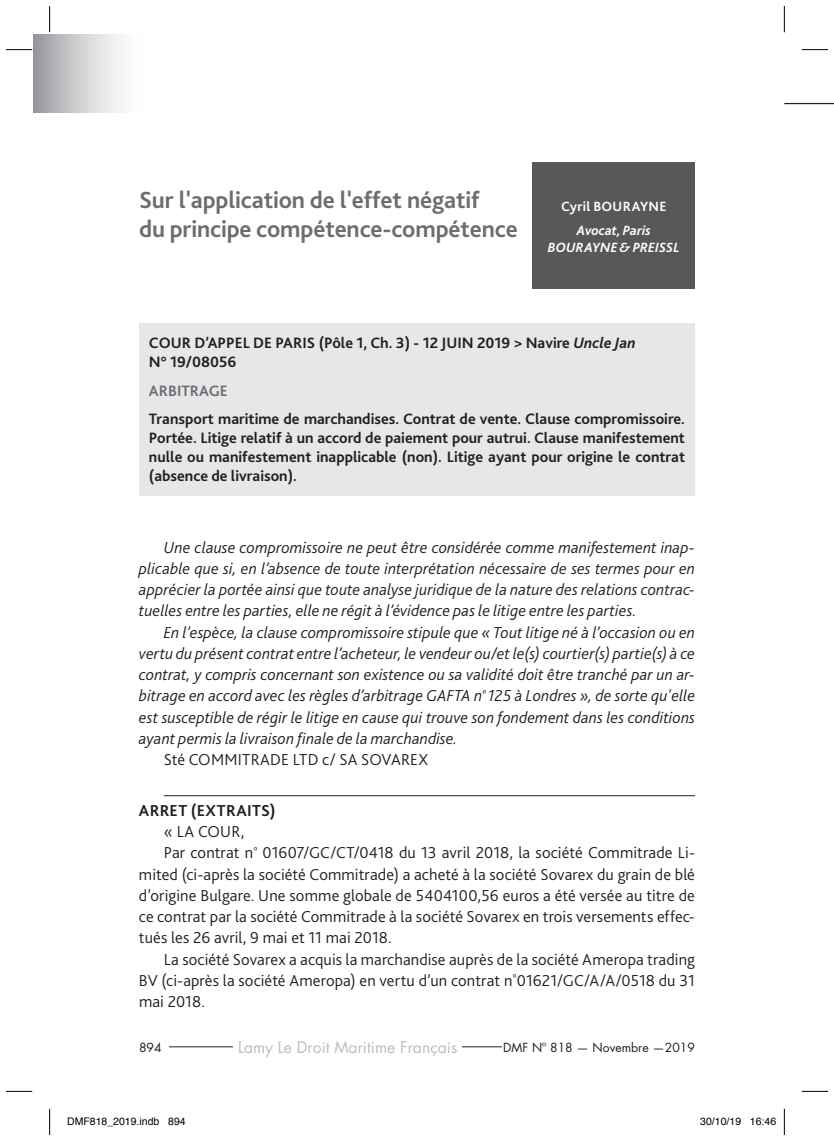
<style>
.page{position:relative;width:834px;height:1141px;background:#fff}
.page>*{position:absolute;margin:0;border:0;box-sizing:border-box;transform-origin:0 0}
.t1{font:700 24.5px/29.4px "Bliss 2";letter-spacing:-.005em;color:#6c6d70}
.t2{font:italic 300 16.62px/21.2px "Bliss 2";letter-spacing:.005em;color:#231f20;text-align:justify}
.t3{font:300 16.62px "Bliss 2";letter-spacing:.005em;color:#231f20}
.t4{font:700 16.62px "Bliss 2";letter-spacing:.02em;color:#231f20}
.t5{font:700 15.75px/18.9px "Bliss 2";color:#231f20}
.t6{font:15.75px "Futura Std";color:#bcbdc0}
.t7{font:700 15.75px "Bliss 2";color:#6c6d70}
.t8{font:italic 700 14px/16.8px "Bliss 2";color:#fff;text-align:center}
.t9{font:700 14px "Bliss 2";letter-spacing:.02em;color:#fff}
.t10{font:12.25px "Futura Std";color:#231f20}
.t11{font:10.5px "Helvetica";color:#000}
.s1{font-style:italic}
</style>
<div class="page">
<hr style="left:784px;top:103px;width:49px;height:1px;background:#231f20">
<div style="left:33px;top:35px;width:115px;height:78px;background:linear-gradient(to right,#9ea0a4,#fff)"></div>
<hr style="left:149px;top:1046px;width:535px;height:1px;background:#231f20">
<div style="left:139px;top:1037px;width:30px;height:20px;background:#fff"></div>
<div style="left:502px;top:1037px;width:192px;height:19px;background:#fff"></div>
<div style="left:233px;top:1036px;width:229px;height:20px;background:#fff"></div>
<hr style="left:164px;top:795px;width:530px;height:1px;background:#231f20">
<div style="left:532px;top:162px;width:162px;height:127px;background:#57585a"></div>
<div style="left:139px;top:324px;width:555px;height:172px;background:#e6e7e9"></div>
<svg style="left:6px;top:49px;width:26px;height:1px"></svg>
<svg style="left:801px;top:49px;width:26px;height:1px"></svg>
<svg style="left:6px;top:1091px;width:26px;height:1px"></svg>
<svg style="left:801px;top:1091px;width:26px;height:1px"></svg>
<svg style="left:49px;top:6px;width:1px;height:26px"></svg>
<svg style="left:49px;top:1109px;width:1px;height:26px"></svg>
<svg style="left:783px;top:6px;width:1px;height:26px"></svg>
<svg style="left:783px;top:1109px;width:1px;height:26px"></svg>
<h1 class="t1" style="left:139px;top:184px;width:380px">Sur l'application de l'effet négatif<br>du principe compétence-compétence</h1>
<p class="t9" style="left:561px;top:198px;width:107px">Cyril BOURAYNE</p>
<p class="t8" style="left:548px;top:222px;width:133px">Avocat, Paris<br>BOURAYNE &amp; PREISSL</p>
<p class="t5" style="left:149px;top:333px;width:488px">COUR D’APPEL DE PARIS (Pôle 1, Ch. 3) - 12 JUIN 2019 &gt; Navire <span class="s1">Uncle Jan<br></span>N° 19/08056</p>
<p class="t7" style="left:149px;top:380px;width:80px">ARBITRAGE</p>
<p class="t5" style="left:149px;top:409px;width:537px;text-align:justify">Transport maritime de marchandises. Contrat de vente. Clause compromissoire.<br>Portée. Litige relatif à un accord de paiement pour autrui. Clause manifestement nulle ou manifestement inapplicable (non). Litige ayant pour origine le contrat (absence de livraison).</p>
<p class="t2" style="left:139px;top:536px;width:557px;text-indent:25px">Une clause compromissoire ne peut être considérée comme manifestement inap&shy;plicable que si, en l’absence de toute interprétation nécessaire de ses termes pour en apprécier la portée ainsi que toute analyse juridique de la nature des relations contrac&shy;tuelles entre les parties, elle ne régit à l’évidence pas le litige entre les parties.</p>
<p class="t2" style="left:139px;top:621px;width:557px;text-indent:25px">En l’espèce, la clause compromissoire stipule que « Tout litige né à l’occasion ou en vertu du présent contrat entre l’acheteur, le vendeur ou/et le(s) courtier(s) partie(s) à ce contrat, y compris concernant son existence ou sa validité doit être tranché par un ar&shy;bitrage en accord avec les règles d’arbitrage GAFTA n<sup>º</sup> 125 à Londres », de sorte qu'elle est susceptible de régir le litige en cause qui trouve son fondement dans les conditions ayant permis la livraison finale de la marchandise.</p>
<p class="t3" style="left:164px;top:749px;width:266px">Sté COMMITRADE LTD c/ SA SOVAREX</p>
<p class="t4" style="left:139px;top:800px;width:138px">ARRET (EXTRAITS)</p>
<p class="t3" style="left:164px;top:821px;width:82px">« LA COUR,</p>
<p class="t3" style="left:164px;top:843px;width:532px">Par contrat n<sup>º</sup> 01607/GC/CT/0418 du 13 avril 2018, la société Commitrade Li-</p>
<p class="t3" style="left:139px;top:864px;width:557px">mited (ci-après la société Commitrade) a acheté à la société Sovarex du grain de blé</p>
<p class="t3" style="left:139px;top:885px;width:557px">d’origine Bulgare. Une somme globale de 5404100,56 euros a été versée au titre de</p>
<p class="t3" style="left:139px;top:906px;width:557px">ce contrat par la société Commitrade à la société Sovarex en trois versements effec-</p>
<p class="t3" style="left:139px;top:927px;width:254px">tués les 26 avril, 9 mai et 11 mai 2018.</p>
<p class="t3" style="left:164px;top:949px;width:532px">La société Sovarex a acquis la marchandise auprès de la société Ameropa trading</p>
<p class="t3" style="left:139px;top:970px;width:557px">BV (ci-après la société Ameropa) en vertu d’un contrat n<sup>º</sup>01621/GC/A/A/0518 du 31</p>
<p class="t3" style="left:139px;top:991px;width:68px">mai 2018.</p>
<p class="t10" style="left:139px;top:1040px;width:24px">894</p>
<p class="t6" style="left:238px;top:1037px;width:221px">Lamy Le Droit Maritime Français</p>
<p class="t10" style="left:503px;top:1039px;width:193px">DMF Nº 818 — Novembre —2019</p>
<p class="t11" style="left:67px;top:1113px;width:120px">DMF818_2019.indb 894</p>
<p class="t11" style="left:700px;top:1113px;width:77px">30/10/19 16:46</p>
</div>
